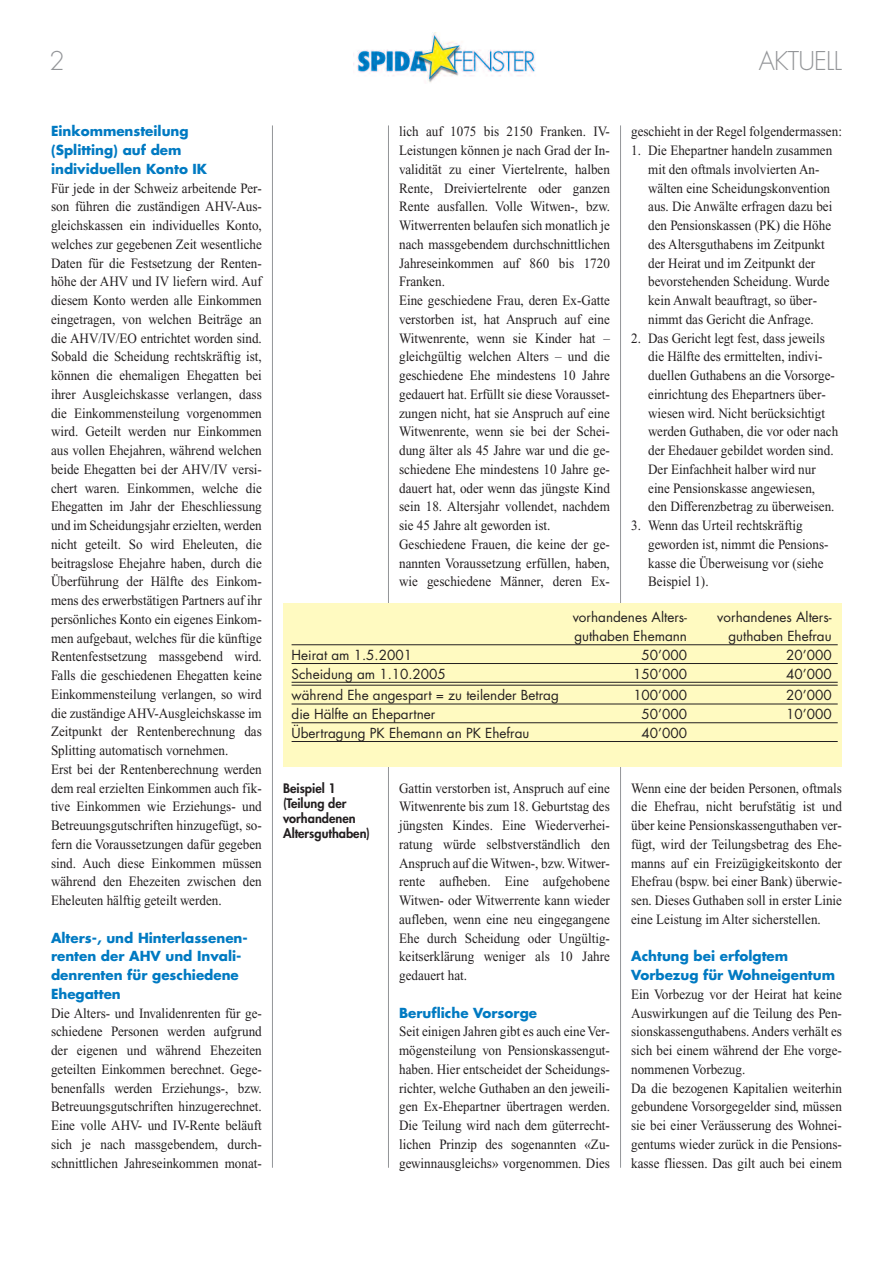
<style>
.page{position:relative;width:893px;height:1263px;background:#fff}
.page>*{position:absolute;margin:0;border:0;box-sizing:border-box;transform-origin:0 0}
.t1{font:300 25.2px "Futura";letter-spacing:-.03em;color:#939598}
.t2{font:14.25px/18.8px "Times New Roman";color:#231f20;scale:.92 1}
.t3{font:13.5px "Futura";color:#231f20}
.t4{font:700 13.5px/18.8px "Futura";color:#007ac2}
.t5{font:800 12.75px/15px "Futura";color:#231f20}
</style>
<div class="page">
<hr style="left:388px;top:125px;width:1px;height:1043px;background:#939598">
<hr style="left:620px;top:125px;width:1px;height:1043px;background:#939598">
<img style="left:354px;top:32px;width:182px;height:51px">
<hr style="left:272px;top:125px;width:1px;height:1043px;background:#939598">
<div style="left:283px;top:603px;width:559px;height:164px;background:#fffac1"></div>
<hr style="left:292px;top:644px;width:546px;height:1px;background:#231f20">
<hr style="left:292px;top:663px;width:546px;height:1px;background:#231f20">
<hr style="left:292px;top:682px;width:546px;height:1px;background:#231f20">
<hr style="left:292px;top:685px;width:546px;height:1px;background:#231f20">
<hr style="left:292px;top:704px;width:546px;height:1px;background:#231f20">
<hr style="left:292px;top:722px;width:546px;height:1px;background:#231f20">
<hr style="left:292px;top:741px;width:546px;height:1px;background:#231f20">
<h1 class="t1" style="left:49px;top:49px;width:17px">2</h1>
<h1 class="t1" style="left:759px;top:49px;width:85px">AKTUELL</h1>
<p class="t4" style="left:51px;top:123px;width:158px">Einkommensteilung (Splitting) auf dem individuellen Konto IK</p>
<p class="t2" style="left:51px;top:180px;width:231px">Für jede in der Schweiz arbeitende Per&shy;son führen die zuständigen AHV-Aus&shy;gleichskassen ein individuelles Konto, welches zur gegebenen Zeit wesentliche Daten für die Festsetzung der Renten&shy;höhe der AHV und IV liefern wird. Auf diesem Konto werden alle Einkommen eingetragen, von welchen Beiträge an die AHV/IV/EO entrichtet worden sind.<br>Sobald die Scheidung rechtskräftig ist, können die ehemaligen Ehegatten bei ihrer Ausgleichskasse verlangen, dass die Einkommensteilung vorgenommen wird. Geteilt werden nur Einkommen aus vollen Ehejahren, während welchen beide Ehegatten bei der AHV/IV versi&shy;chert waren. Einkommen, welche die Ehegatten im Jahr der Eheschliessung und im Scheidungsjahr erzielten, werden nicht geteilt. So wird Eheleuten, die beitragslose Ehejahre haben, durch die Überführung der Hälfte des Einkom&shy;mens des erwerbstätigen Partners auf ihr persönliches Konto ein eigenes Einkom&shy;men aufgebaut, welches für die künftige Rentenfestsetzung massgebend wird.<br>Falls die geschiedenen Ehegatten keine Einkommensteilung verlangen, so wird die zuständige AHV-Ausgleichskasse im Zeitpunkt der Rentenberechnung das Splitting automatisch vornehmen.<br>Erst bei der Rentenberechnung werden dem real erzielten Einkommen auch fik&shy;tive Einkommen wie Erziehungs- und Betreuungsgutschriften hinzugefügt, so&shy;fern die Voraussetzungen dafür gegeben sind. Auch diese Einkommen müssen während den Ehezeiten zwischen den Eheleuten hälftig geteilt werden.</p>
<p class="t4" style="left:51px;top:929px;width:198px">Alters-, und Hinterlassenen&shy;renten der AHV und Invali&shy;denrenten für geschiedene<br>Ehegatten</p>
<p class="t2" style="left:51px;top:1005px;width:231px;text-align:justify">Die Alters- und Invalidenrenten für ge&shy;schiedene Personen werden aufgrund der eigenen und während Ehezeiten geteilten Einkommen berechnet. Gege&shy;benenfalls werden Erziehungs-, bzw.<br>Betreuungsgutschriften hinzugerechnet.<br>Eine volle AHV- und IV-Rente beläuft sich je nach massgebendem, durch&shy;schnittlichen Jahreseinkommen monat-</p>
<p class="t2" style="left:399px;top:123px;width:231px">lich auf 1075 bis 2150 Franken. IV-Leistungen können je nach Grad der In&shy;validität zu einer Viertelrente, halben Rente, Dreiviertelrente oder ganzen Rente ausfallen. Volle Witwen-, bzw.<br>Witwerrenten belaufen sich monatlich je nach massgebendem durchschnittlichen Jahreseinkommen auf 860 bis 1720<br>Franken.<br>Eine geschiedene Frau, deren Ex-Gatte verstorben ist, hat Anspruch auf eine Witwenrente, wenn sie Kinder hat – gleichgültig welchen Alters – und die geschiedene Ehe mindestens 10 Jahre gedauert hat. Erfüllt sie diese Vorausset&shy;zungen nicht, hat sie Anspruch auf eine Witwenrente, wenn sie bei der Schei&shy;dung älter als 45 Jahre war und die ge&shy;schiedene Ehe mindestens 10 Jahre ge&shy;dauert hat, oder wenn das jüngste Kind sein 18. Altersjahr vollendet, nachdem sie 45 Jahre alt geworden ist.<br>Geschiedene Frauen, die keine der ge&shy;nannten Voraussetzung erfüllen, haben, wie geschiedene Männer, deren Ex-</p>
<p class="t2" style="left:631px;top:123px;width:231px">geschieht in der Regel folgendermassen:</p>
<p class="t2" style="left:648px;top:142px;width:202px;text-indent:-17px">1. Die Ehepartner handeln zusammen mit den oftmals involvierten An&shy;wälten eine Scheidungskonvention aus. Die Anwälte erfragen dazu bei den Pensionskassen (PK) die Höhe des Altersguthabens im Zeitpunkt der Heirat und im Zeitpunkt der bevorstehenden Scheidung. Wurde kein Anwalt beauftragt, so über&shy;nimmt das Gericht die Anfrage.</p>
<p class="t2" style="left:648px;top:330px;width:208px;text-indent:-17px">2. Das Gericht legt fest, dass jeweils die Hälfte des ermittelten, indivi&shy;duellen Guthabens an die Vorsorge&shy;einrichtung des Ehepartners über&shy;wiesen wird. Nicht berücksichtigt werden Guthaben, die vor oder nach der Ehedauer gebildet worden sind.<br>Der Einfachheit halber wird nur eine Pensionskasse angewiesen,<br>den Differenzbetrag zu überweisen.</p>
<p class="t2" style="left:648px;top:517px;width:198px;text-indent:-17px">3. Wenn das Urteil rechtskräftig geworden ist, nimmt die Pensions&shy;kasse die Überweisung vor (siehe<br>Beispiel 1).</p>
<p class="t3" style="left:573px;top:611px;width:116px">vorhandenes Alters-</p>
<p class="t3" style="left:717px;top:611px;width:116px">vorhandenes Alters-</p>
<p class="t3" style="left:574px;top:630px;width:114px">guthaben Ehemann</p>
<p class="t3" style="left:728px;top:630px;width:105px">guthaben Ehefrau</p>
<p class="t3" style="left:292px;top:649px;width:122px">Heirat am 1.5.2001</p>
<p class="t3" style="left:642px;top:649px;width:47px">50’000</p>
<p class="t3" style="left:786px;top:649px;width:47px">20’000</p>
<p class="t3" style="left:292px;top:667px;width:156px">Scheidung am 1.10.2005</p>
<p class="t3" style="left:633px;top:667px;width:55px">150’000</p>
<p class="t3" style="left:786px;top:667px;width:47px">40’000</p>
<p class="t3" style="left:292px;top:689px;width:269px">während Ehe angespart = zu teilender Betrag</p>
<p class="t3" style="left:633px;top:689px;width:55px">100’000</p>
<p class="t3" style="left:786px;top:689px;width:47px">20’000</p>
<p class="t3" style="left:292px;top:708px;width:145px">die Hälfte an Ehepartner</p>
<p class="t3" style="left:642px;top:708px;width:47px">50’000</p>
<p class="t3" style="left:786px;top:708px;width:47px">10’000</p>
<p class="t3" style="left:292px;top:727px;width:239px">Übertragung PK Ehemann an PK Ehefrau</p>
<p class="t3" style="left:642px;top:727px;width:47px">40’000</p>
<p class="t5" style="left:283px;top:781px;width:88px">Beispiel 1 (Teilung der vorhandenen<br>Altersguthaben)</p>
<p class="t2" style="left:399px;top:780px;width:231px;text-align:justify">Gattin verstorben ist, Anspruch auf eine Witwenrente bis zum 18. Geburtstag des jüngsten Kindes. Eine Wiederverhei&shy;ratung würde selbstverständlich den Anspruch auf die Witwen-, bzw. Witwer&shy;rente aufheben. Eine aufgehobene Witwen- oder Witwerrente kann wieder aufleben, wenn eine neu eingegangene Ehe durch Scheidung oder Ungültig&shy;keitserklärung weniger als 10 Jahre gedauert hat.</p>
<p class="t4" style="left:399px;top:1004px;width:140px">Berufliche Vorsorge</p>
<p class="t2" style="left:399px;top:1023px;width:231px;text-align:justify">Seit einigen Jahren gibt es auch eine Ver&shy;mögensteilung von Pensionskassengut&shy;haben. Hier entscheidet der Scheidungs&shy;richter, welche Guthaben an den jeweili&shy;gen Ex-Ehepartner übertragen werden.<br>Die Teilung wird nach dem güterrecht&shy;lichen Prinzip des sogenannten «Zu&shy;gewinnausgleichs» vorgenommen. Dies</p>
<p class="t2" style="left:631px;top:780px;width:231px;text-align:justify">Wenn eine der beiden Personen, oftmals die Ehefrau, nicht berufstätig ist und über keine Pensionskassenguthaben ver&shy;fügt, wird der Teilungsbetrag des Ehe&shy;manns auf ein Freizügigkeitskonto der Ehefrau (bspw. bei einer Bank) überwie&shy;sen. Dieses Guthaben soll in erster Linie eine Leistung im Alter sicherstellen.</p>
<p class="t4" style="left:631px;top:948px;width:205px">Achtung bei erfolgtem<br>Vorbezug für Wohneigentum</p>
<p class="t2" style="left:631px;top:986px;width:231px">Ein Vorbezug vor der Heirat hat keine Auswirkungen auf die Teilung des Pen&shy;sionskassenguthabens. Anders verhält es sich bei einem während der Ehe vorge&shy;nommenen Vorbezug.<br>Da die bezogenen Kapitalien weiterhin gebundene Vorsorgegelder sind, müssen sie bei einer Veräusserung des Wohnei&shy;gentums wieder zurück in die Pensions&shy;kasse fliessen. Das gilt auch bei einem</p>
</div>
